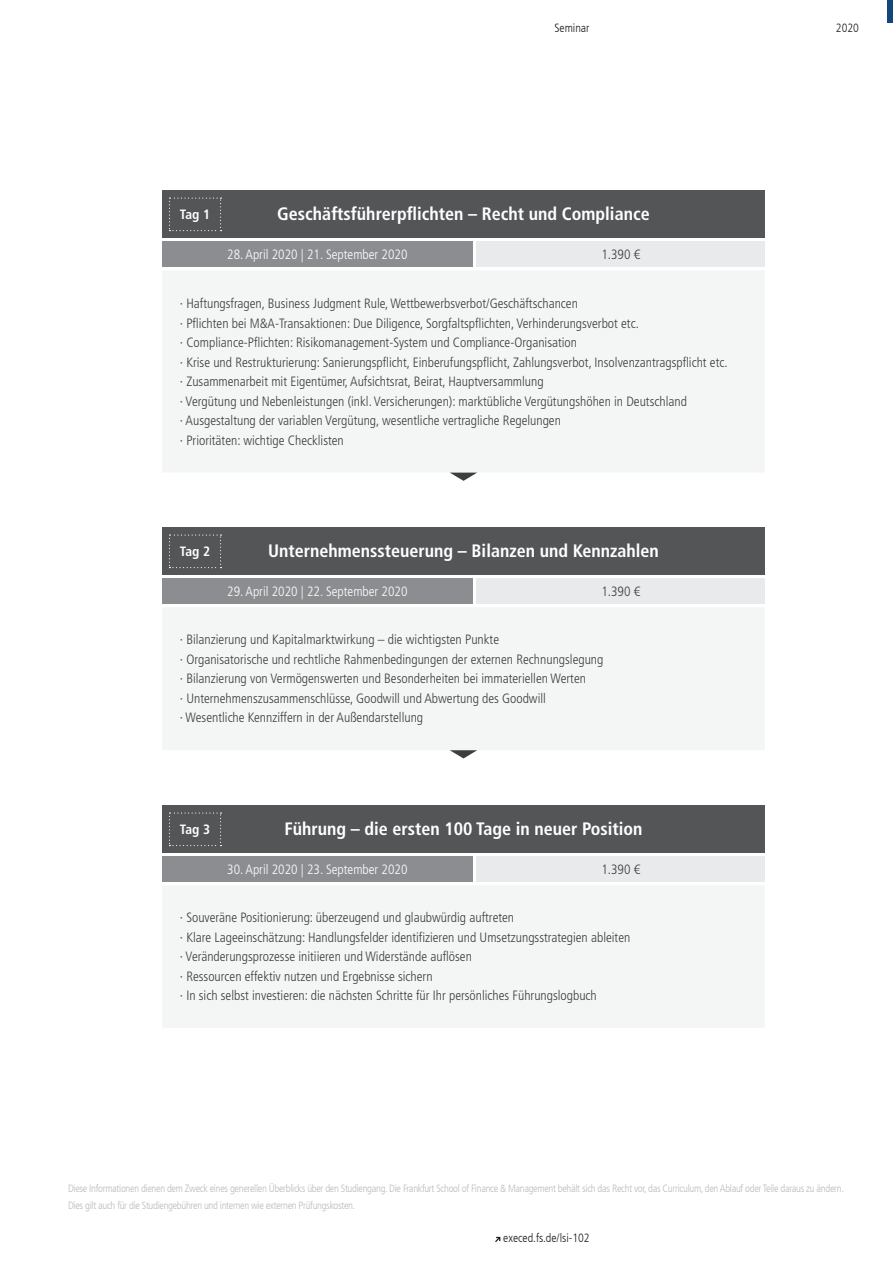
<style>
.page{position:relative;width:893px;height:1263px;background:#fff}
.page>*{position:absolute;margin:0;border:0;box-sizing:border-box;transform-origin:0 0}
.Modulüberschirft_gra{font:700 condensed 18px "Frutiger LT Std";color:#fff}
.Modulüberschirft_gra-2{font:300 condensed 13.5px "Frutiger LT Std";color:#3e3e3f}
.Modulliste{font:300 condensed 13.5px "Frutiger LT Std";color:#fff}
.Modulliste-2{font:300 condensed 13.5px "Frutiger LT Std";color:#3e3e3f}
.Headline_klein_-_gra{font:700 condensed 13.5px "Frutiger LT Std";letter-spacing:-.03em;color:#fff}
.t1{font:300 condensed 12px "Frutiger LT";color:#231f20}
.t2{font:300 condensed 10.5px/16.5px "Frutiger LT";letter-spacing:-.03em;color:#bcbdc0}
</style>
<div class="page">
<div style="left:887px;top:0;width:6px;height:23px;background:#14457b"></div>
<svg style="left:495px;top:1237px;width:5px;height:5px"></svg>
<div style="left:163px;top:271px;width:601px;height:202px;background:#f4f5f5"></div>
<div style="left:163px;top:608px;width:601px;height:142px;background:#f4f5f5"></div>
<div style="left:163px;top:886px;width:601px;height:142px;background:#f4f5f5"></div>
<div style="left:162px;top:191px;width:603px;height:47px;background:#545557"></div>
<div style="left:162px;top:528px;width:603px;height:47px;background:#545557"></div>
<div style="left:162px;top:806px;width:603px;height:47px;background:#545557"></div>
<div style="left:162px;top:241px;width:311px;height:26px;background:#8b8d90"></div>
<div style="left:162px;top:578px;width:311px;height:26px;background:#8b8d90"></div>
<div style="left:162px;top:856px;width:311px;height:26px;background:#8b8d90"></div>
<div style="left:477px;top:241px;width:288px;height:26px;background:#e9eaeb"></div>
<div style="left:477px;top:578px;width:288px;height:26px;background:#e9eaeb"></div>
<div style="left:477px;top:856px;width:288px;height:26px;background:#e9eaeb"></div>
<svg style="left:450px;top:473px;width:27px;height:8px"></svg>
<svg style="left:450px;top:750px;width:27px;height:8px"></svg>
<svg style="left:169px;top:812px;width:53px;height:34px"></svg>
<svg style="left:169px;top:534px;width:53px;height:34px"></svg>
<svg style="left:169px;top:198px;width:53px;height:33px"></svg>
<p class="t1" style="left:554px;top:21px;width:37px">Seminar</p>
<p class="Headline_klein_-_gra" style="left:180px;top:206px;width:32px">Tag 1</p>
<p class="Modulüberschirft_gra" style="left:277px;top:203px;width:374px">Geschäftsführerpflichten – Recht und Compliance</p>
<p class="Modulliste" style="left:227px;top:246px;width:182px">28. April 2020 | 21. September 2020</p>
<p class="Modulliste-2" style="left:601px;top:246px;width:40px">1.390 €</p>
<p class="Modulüberschirft_gra-2" style="left:180px;top:296px;width:400px">· Haftungsfragen, Business Judgment Rule, Wettbewerbsverbot/Geschäftschancen</p>
<p class="Modulüberschirft_gra-2" style="left:180px;top:315px;width:461px">· Pflichten bei M&amp;A-Transaktionen: Due Diligence, Sorgfaltspflichten, Verhinderungsverbot etc.</p>
<p class="Modulüberschirft_gra-2" style="left:180px;top:335px;width:399px">· Compliance-Pflichten: Risikomanagement-System und Compliance-Organisation</p>
<p class="Modulüberschirft_gra-2" style="left:180px;top:354px;width:549px">· Krise und Restrukturierung: Sanierungspflicht, Einberufungspflicht, Zahlungsverbot, Insolvenzantragspflicht etc.</p>
<p class="Modulüberschirft_gra-2" style="left:180px;top:374px;width:365px">· Zusammenarbeit mit Eigentümer, Aufsichtsrat, Beirat, Hauptversammlung</p>
<p class="Modulüberschirft_gra-2" style="left:180px;top:393px;width:509px">· Vergütung und Nebenleistungen (inkl. Versicherungen): marktübliche Vergütungshöhen in Deutschland</p>
<p class="Modulüberschirft_gra-2" style="left:180px;top:413px;width:383px">· Ausgestaltung der variablen Vergütung, wesentliche vertragliche Regelungen</p>
<p class="Modulüberschirft_gra-2" style="left:180px;top:432px;width:165px">· Prioritäten: wichtige Checklisten</p>
<p class="Headline_klein_-_gra" style="left:180px;top:543px;width:32px">Tag 2</p>
<p class="Modulüberschirft_gra" style="left:268px;top:540px;width:392px">Unternehmenssteuerung – Bilanzen und Kennzahlen</p>
<p class="Modulliste" style="left:227px;top:583px;width:182px">29. April 2020 | 22. September 2020</p>
<p class="Modulliste-2" style="left:601px;top:583px;width:40px">1.390 €</p>
<p class="Modulüberschirft_gra-2" style="left:180px;top:632px;width:321px">· Bilanzierung und Kapitalmarktwirkung – die wichtigsten Punkte</p>
<p class="Modulüberschirft_gra-2" style="left:180px;top:651px;width:425px">· Organisatorische und rechtliche Rahmenbedingungen der externen Rechnungslegung</p>
<p class="Modulüberschirft_gra-2" style="left:180px;top:671px;width:408px">· Bilanzierung von Vermögenswerten und Besonderheiten bei immateriellen Werten</p>
<p class="Modulüberschirft_gra-2" style="left:180px;top:690px;width:368px">· Unternehmenszusammenschlüsse, Goodwill und Abwertung des Goodwill</p>
<p class="Modulüberschirft_gra-2" style="left:180px;top:710px;width:245px">· Wesentliche Kennziffern in der Außendarstellung</p>
<p class="Headline_klein_-_gra" style="left:180px;top:821px;width:32px">Tag 3</p>
<p class="Modulüberschirft_gra" style="left:284px;top:818px;width:360px">Führung – die ersten 100 Tage in neuer Position</p>
<p class="Modulliste" style="left:227px;top:861px;width:182px">30. April 2020 | 23. September 2020</p>
<p class="Modulliste-2" style="left:601px;top:861px;width:40px">1.390 €</p>
<p class="Modulüberschirft_gra-2" style="left:180px;top:910px;width:336px">· Souveräne Positionierung: überzeugend und glaubwürdig auftreten</p>
<p class="Modulüberschirft_gra-2" style="left:180px;top:929px;width:452px">· Klare Lageeinschätzung: Handlungsfelder identifizieren und Umsetzungsstrategien ableiten</p>
<p class="Modulüberschirft_gra-2" style="left:180px;top:949px;width:294px">· Veränderungsprozesse initiieren und Widerstände auflösen</p>
<p class="Modulüberschirft_gra-2" style="left:180px;top:968px;width:254px">· Ressourcen effektiv nutzen und Ergebnisse sichern</p>
<p class="Modulüberschirft_gra-2" style="left:180px;top:988px;width:418px">· In sich selbst investieren: die nächsten Schritte für Ihr persönliches Führungslogbuch</p>
<p class="t1" style="left:836px;top:21px;width:25px">2020</p>
<p class="t2" style="left:68px;top:1181px;width:777px">Diese Informationen dienen dem Zweck eines generellen Überblicks über den Studiengang. Die Frankfurt School of Finance &amp; Management behält sich das Recht vor, das Curriculum, den Ablauf oder Teile daraus zu ändern.<br>Dies gilt auch für die Studiengebühren und internen wie externen Prüfungskosten.</p>
<p class="t1" style="left:503px;top:1231px;width:88px">execed.fs.de/lsi-102</p>
</div>
